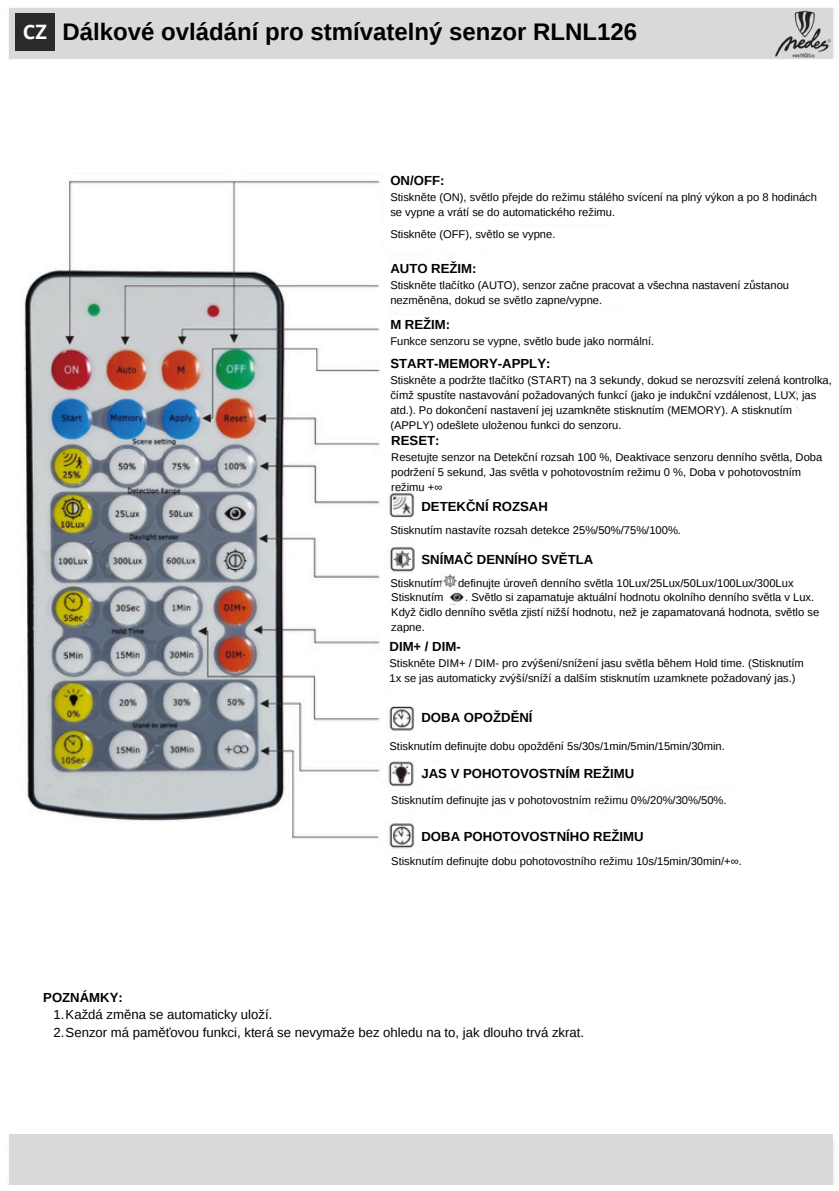
<style>
.page{position:relative;width:839px;height:1191px;background:#fff}
.page>*{position:absolute;margin:0;border:0;box-sizing:border-box;transform-origin:0 0}
.t1{font:700 24px "Liberation Sans";color:#000}
.t2{font:700 19.8px "Open Sans";color:#fff}
.t3{font:700 13.2px "Liberation Sans";color:#000}
.t4{font:13.2px "Liberation Sans";color:#000}
.t5{font:11.2px/14.8px "Liberation Sans";color:#000}
</style>
<div class="page">
<img style="left:9px;top:8px;width:825px;height:1177px">
<div style="left:383px;top:173px;width:362px;height:51px;background:#fff"></div>
<div style="left:383px;top:228px;width:362px;height:24px;background:#fff"></div>
<div style="left:383px;top:261px;width:362px;height:43px;background:#fff"></div>
<div style="left:383px;top:315px;width:398px;height:33px;background:#fff"></div>
<div style="left:383px;top:352px;width:412px;height:80px;background:#fff"></div>
<div style="left:383px;top:431px;width:436px;height:49px;background:#fff"></div>
<div style="left:415px;top:495px;width:423px;height:28px;background:#fff"></div>
<div style="left:390px;top:522px;width:436px;height:15px;background:#fff"></div>
<div style="left:415px;top:544px;width:423px;height:28px;background:#fff"></div>
<div style="left:390px;top:574px;width:436px;height:18px;background:#fff"></div>
<img style="left:441px;top:573px;width:15px;height:15px">
<div style="left:391px;top:595px;width:436px;height:31px;background:#fff"></div>
<img style="left:449px;top:592px;width:16px;height:13px">
<div style="left:391px;top:634px;width:436px;height:72px;background:#fff"></div>
<div style="left:415px;top:706px;width:137px;height:25px;background:#fff"></div>
<div style="left:390px;top:732px;width:292px;height:28px;background:#fff"></div>
<div style="left:415px;top:763px;width:205px;height:26px;background:#fff"></div>
<div style="left:389px;top:792px;width:352px;height:15px;background:#fff"></div>
<div style="left:415px;top:822px;width:206px;height:25px;background:#fff"></div>
<div style="left:388px;top:853px;width:352px;height:15px;background:#fff"></div>
<div style="left:27px;top:966px;width:768px;height:70px;background:#fff"></div>
<div style="left:10px;top:8px;width:823px;height:50px;background:#d9d9d9"></div>
<div style="left:15px;top:13px;width:40px;height:38px;background:#2a2a2a"></div>
<img style="left:775px;top:8px;width:59px;height:50px">
<div style="left:10px;top:1135px;width:823px;height:50px;background:#d9d9d9"></div>
<h3 class="t2" style="left:23px;top:18px;width:26px">CZ</h3>
<p class="t1" style="left:62px;top:18px;width:576px">Dálkové ovládání pro stmívatelný senzor RLNL126</p>
<p class="t3" style="left:390px;top:173px;width:56px">ON/OFF:</p>
<p class="t5" style="left:390px;top:190px;width:428px">Stiskněte (ON), světlo přejde do režimu stálého svícení na plný výkon a po 8 hodinách se vypne a vrátí se do automatického režimu.</p>
<h1 class="t5" style="left:390px;top:226px;width:167px">Stiskněte (OFF), světlo se vypne.</h1>
<p class="t3" style="left:390px;top:261px;width:88px">AUTO REŽIM:</p>
<p class="t5" style="left:390px;top:277px;width:400px">Stiskněte tlačítko (AUTO), senzor začne pracovat a všechna nastavení zůstanou nezměněna, dokud se světlo zapne/vypne.</p>
<p class="t3" style="left:390px;top:317px;width:61px">M REŽIM:</p>
<p class="t5" style="left:390px;top:334px;width:265px">Funkce senzoru se vypne, světlo bude jako normální.</p>
<h2 class="t3" style="left:390px;top:356px;width:162px">START-MEMORY-APPLY:</h2>
<h2 class="t5" style="left:390px;top:373px;width:443px">Stiskněte a podržte tlačítko (START) na 3 sekundy, dokud se nerozsvítí zelená kontrolka, čímž spustíte nastavování požadovaných funkcí (jako je indukční vzdálenost, LUX, jas atd.). Po dokončení nastavení jej uzamkněte stisknutím (MEMORY). A stisknutím (APPLY) odešlete uloženou funkci do senzoru.</h2>
<p class="t3" style="left:391px;top:433px;width:50px">RESET:</p>
<p class="t5" style="left:391px;top:449px;width:432px">Resetujte senzor na Detekční rozsah 100 %, Deaktivace senzoru denního světla, Doba podržení 5 sekund, Jas světla v pohotovostním režimu 0 %, Doba v pohotovostním režimu +∞</p>
<p class="t5" style="left:390px;top:523px;width:292px">Stisknutím nastavíte rozsah detekce 25%/50%/75%/100%.</p>
<p class="t3" style="left:421px;top:552px;width:173px">SNÍMAČ DENNÍHO SVĚTLA</p>
<p class="t5" style="left:390px;top:576px;width:54px">Stisknutím</p>
<p class="t5" style="left:458px;top:576px;width:337px">definujte úroveň denního světla 10Lux/25Lux/50Lux/100Lux/300Lux</p>
<p class="t5" style="left:391px;top:590px;width:54px">Stisknutím</p>
<p class="t3" style="left:421px;top:499px;width:128px">DETEKČNÍ ROZSAH</p>
<p class="t5" style="left:391px;top:590px;width:429px;text-indent:74px">. Světlo si zapamatuje aktuální hodnotu okolního denního světla v Lux.<br>Když čidlo denního světla zjistí nižší hodnotu, než je zapamatovaná hodnota, světlo se zapne.</p>
<p class="t3" style="left:389px;top:639px;width:73px">DIM+ / DIM-</p>
<h3 class="t5" style="left:389px;top:655px;width:416px">Stiskněte DIM+ / DIM- pro zvýšení/snížení jasu světla během Hold time. (Stisknutím<br>1x se jas automaticky zvýší/sníží a dalším stisknutím uzamknete požadovaný jas.)</h3>
<p class="t3" style="left:421px;top:710px;width:113px">DOBA OPOŽDĚNÍ</p>
<p class="t5" style="left:389px;top:738px;width:337px">Stisknutím definujte dobu opoždění 5s/30s/1min/5min/15min/30min.</p>
<p class="t3" style="left:421px;top:766px;width:214px">JAS V POHOTOVOSTNÍM REŽIMU</p>
<p class="t5" style="left:391px;top:793px;width:337px">Stisknutím definujte jas v pohotovostním režimu 0%/20%/30%/50%.</p>
<p class="t3" style="left:421px;top:829px;width:224px">DOBA POHOTOVOSTNÍHO REŽIMU</p>
<p class="t5" style="left:391px;top:854px;width:352px">Stisknutím definujte dobu pohotovostního režimu 10s/15min/30min/+∞.</p>
<h3 class="t3" style="left:43px;top:990px;width:81px">POZNÁMKY:</h3>
<p class="t4" style="left:53px;top:1007px;width:220px">1.Každá změna se automaticky uloží.</p>
<h3 class="t4" style="left:53px;top:1025px;width:532px">2.Senzor má paměťovou funkci, která se nevymaže bez ohledu na to, jak dlouho trvá zkrat.</h3>
</div>
